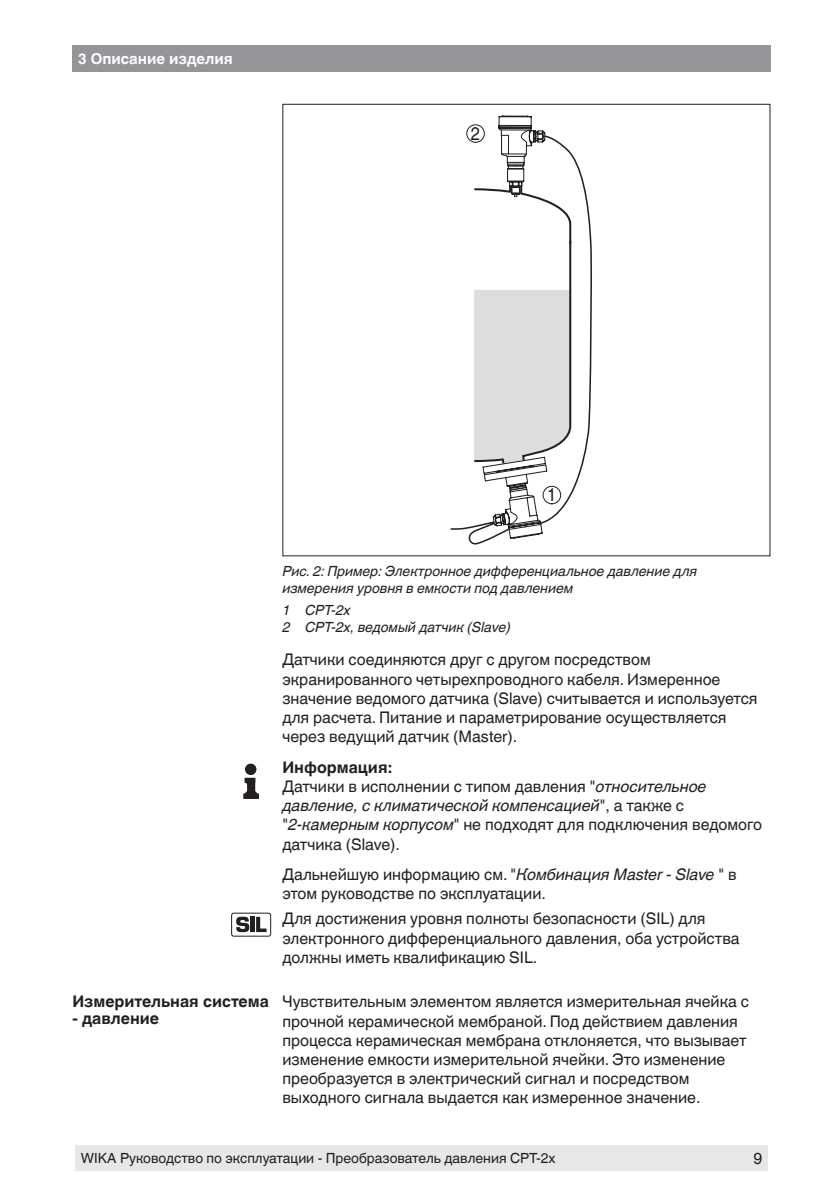
<style>
.page{position:relative;width:840px;height:1191px;background:#fff}
.page>*{position:absolute;margin:0;border:0;box-sizing:border-box;transform-origin:0 0}
.bild{font:18.4px "Helvetica Linotype";color:#231f20;scale:.9 1}
.absatz_normal{font:16px/19.2px "Helvetica Linotype";color:#231f20}
.absatz_normal_margin{font:16px/19.2px "Helvetica Linotype";color:#231f20}
.absatz_normal_Abstan{font:16px/19.2px "Helvetica Linotype";color:#231f20}
.marginaltext{font:700 16px "Helvetica Linotype";color:#231f20}
.bedeutung_normal{font:700 16px "Helvetica Linotype";color:#231f20}
.K1right_Wika{font:700 15px "Helvetica Linotype";color:#fff}
.Bildunterschrift_nor{font:italic 14px/16.8px "Helvetica Linotype";color:#231f20}
.Fuss_F{font:14px "Helvetica Linotype";color:#231f20}
.legende_normal_last{font:italic 14px "Helvetica Linotype";color:#231f20}
.legende_normal{font:italic 14px "Helvetica Linotype";color:#231f20}
.s1{font-style:italic}
</style>
<div class="page">
<div style="left:721px;top:1145px;width:46px;height:26px;background:#e6e7e9"></div>
<div style="left:72px;top:45px;width:698px;height:27px;background:#939598"></div>
<div style="left:75px;top:1145px;width:646px;height:26px;background:#e6e7e9"></div>
<svg style="left:450px;top:154px;width:141px;height:390px"></svg>
<svg style="left:466px;top:124px;width:18px;height:19px"></svg>
<svg style="left:472px;top:116px;width:100px;height:423px"></svg>
<div style="left:246px;top:764px;width:9px;height:10px;background:#231f20;border-radius:50%"></div>
<div style="left:245px;top:763px;width:11px;height:12px;border:2px solid #231f20;border-radius:50%"></div>
<svg style="left:243px;top:798px;width:16px;height:1px"></svg>
<svg style="left:243px;top:778px;width:16px;height:20px"></svg>
<div style="left:231px;top:912px;width:40px;height:24px;border:1px solid #231f20;border-radius:2px"></div>
<svg style="left:236px;top:916px;width:13px;height:16px"></svg>
<hr style="left:250px;top:916px;width:4px;height:16px;background:#231f20">
<svg style="left:256px;top:916px;width:10px;height:16px"></svg>
<p class="K1right_Wika" style="left:78px;top:50px;width:156px">3 Описание изделия</p>
<p class="bild" style="left:470px;top:123px;width:12px">2</p>
<p class="bild" style="left:547px;top:484px;width:12px">1</p>
<p class="marginaltext" style="left:72px;top:992px;width:198px">Измерительная система</p>
<p class="marginaltext" style="left:72px;top:1009px;width:88px">- давление</p>
<p class="Bildunterschrift_nor" style="left:282px;top:563px;width:416px">Рис. 2: Пример: Электронное дифференциальное давление для измерения уровня в емкости под давлением</p>
<p class="legende_normal" style="left:282px;top:602px;width:70px">1 CPT-2x</p>
<p class="legende_normal_last" style="left:282px;top:619px;width:230px">2 CPT-2x, ведомый датчик (Slave)</p>
<p class="absatz_normal" style="left:282px;top:650px;width:476px">Датчики соединяются друг с другом посредством экранированного четырехпроводного кабеля. Измеренное значение ведомого датчика (Slave) считывается и используется для расчета. Питание и параметрирование осуществляется через ведущий датчик (Master).</p>
<p class="bedeutung_normal" style="left:282px;top:758px;width:111px">Информация:</p>
<p class="absatz_normal_Abstan" style="left:282px;top:777px;width:481px">Датчики в исполнении с типом давления "<span class="s1">относительное давление, с климатической компенсацией</span>", а также с "<span class="s1">2-камерным корпусом</span>" не подходят для подключения ведомого датчика (Slave).</p>
<p class="absatz_normal" style="left:282px;top:865px;width:455px">Дальнейшую информацию см. "<span class="s1">Комбинация Master - Slave</span> " в этом руководстве по эксплуатации.</p>
<p class="absatz_normal_Abstan" style="left:282px;top:909px;width:458px">Для достижения уровня полноты безопасности (SIL) для электронного дифференциального давления, оба устройства должны иметь квалификацию SIL.</p>
<p class="absatz_normal_margin" style="left:282px;top:992px;width:468px">Чувствительным элементом является измерительная ячейка с прочной керамической мембраной. Под действием давления процесса керамическая мембрана отклоняется, что вызывает изменение емкости измерительной ячейки. Это изменение преобразуется в электрический сигнал и посредством выходного сигнала выдается как измеренное значение.</p>
<p class="Fuss_F" style="left:81px;top:1150px;width:476px">WIKA Руководство по эксплуатации - Преобразователь давления CPT-2x</p>
<p class="absatz_normal_margin" style="left:752px;top:1149px;width:10px">9</p>
</div>
